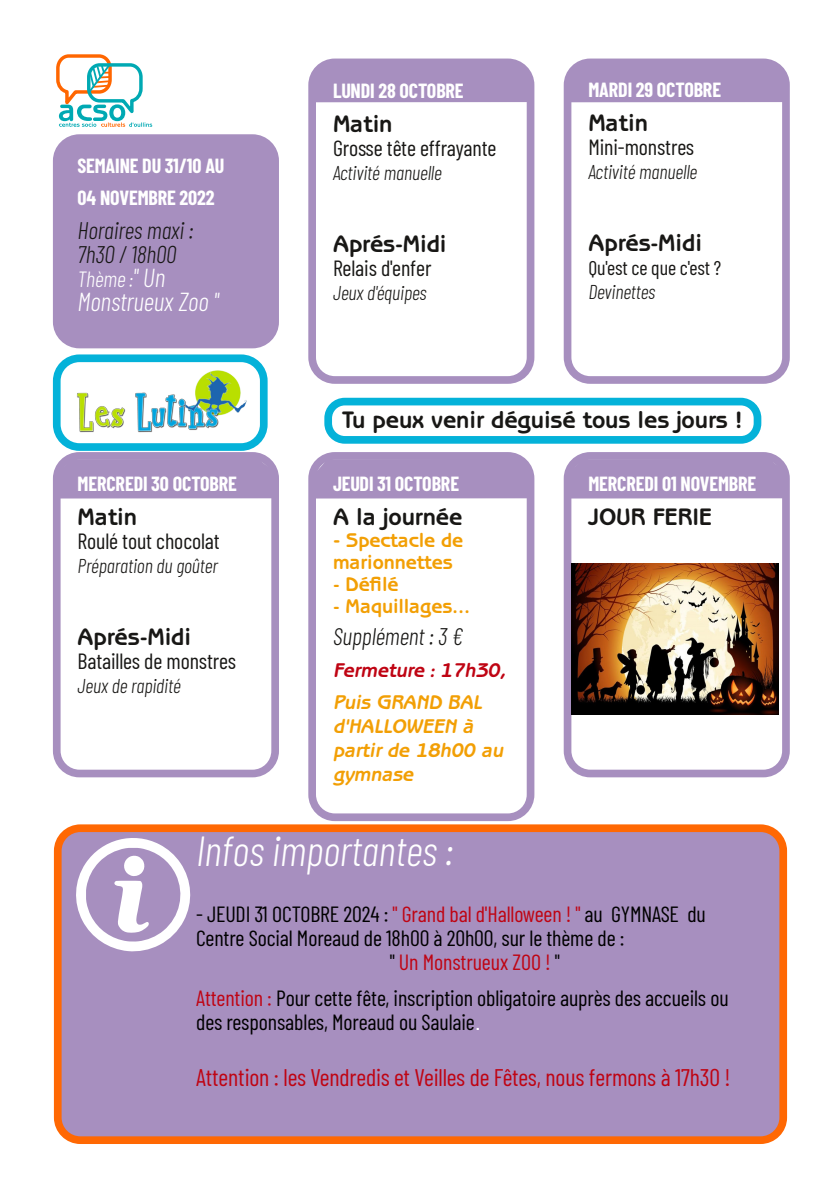
<style>
.page{position:relative;width:840px;height:1191px;background:#fff}
.page>*{position:absolute;margin:0;border:0;box-sizing:border-box;transform-origin:0 0}
.t1{font:italic 300 42px "Barlow Condensed";letter-spacing:-.005em;color:#fff}
.t2{font:italic 300 26px "Barlow Condensed";letter-spacing:-.005em;color:#fff}
.t3{font:700 24px "Benguiat Gothic Std";letter-spacing:-.005em;color:#181715}
.t4{font:24px "Barlow Condensed";letter-spacing:-.005em;color:#bf0413}
.t5{font:italic 300 24px/24px "Barlow Condensed";letter-spacing:-.005em;color:#181715}
.t6{font:22px/24px "Barlow Condensed";letter-spacing:-.005em;color:#000}
.t7{font:22px "Barlow Condensed";letter-spacing:-.005em;color:#181715}
.t8{font:22px "Barlow Condensed";letter-spacing:-.005em;color:#bf0413}
.t9{font:italic 300 22px "Barlow Condensed";letter-spacing:-.005em;color:#fff}
.t10{font:700 20px/32px "Barlow Condensed";letter-spacing:-.005em;color:#fff}
.t11{font:italic 300 20px "Barlow Condensed";letter-spacing:-.005em;color:#181715}
.t12{font:700 20px/22px "Benguiat Gothic Std";letter-spacing:-.005em;color:#f29f05}
.t13{font:italic 700 20px/24px "Benguiat Gothic Std";letter-spacing:-.005em;color:#f29f05}
.t14{font:20px "Barlow Condensed";letter-spacing:-.005em;color:#181715}
.t15{font:italic 700 20px "Benguiat Gothic Std";letter-spacing:-.005em;color:#bf0413}
.s1{font-size:20px}
.s2{font-size:26px}
.s3{font-size:22px}
.s4{color:#bf0413}
.s5{color:#000}
.s6{font-family:"Arial";color:#fff}
</style>
<div class="page">
<div style="left:317px;top:461px;width:208px;height:37px;background:#a78fbf"></div>
<div style="left:572px;top:461px;width:208px;height:37px;background:#a78fbf"></div>
<div style="left:62px;top:461px;width:208px;height:37px;background:#a78fbf"></div>
<div style="left:572px;top:68px;width:208px;height:34px;background:#a78fbf"></div>
<div style="left:317px;top:68px;width:208px;height:34px;background:#a78fbf"></div>
<div style="left:58px;top:828px;width:724px;height:312px;background:#a78fbf;border-radius:23px"></div>
<div style="left:54px;top:824px;width:732px;height:320px;border:8px solid #ff6803;border-radius:23px"></div>
<svg style="left:56px;top:54px;width:96px;height:73px"></svg>
<div style="left:308px;top:59px;width:226px;height:325px;border:8px solid #a78fbf;border-radius:23px"></div>
<div style="left:563px;top:59px;width:226px;height:325px;border:8px solid #a78fbf;border-radius:23px"></div>
<div style="left:53px;top:452px;width:226px;height:325px;border:8px solid #a78fbf;border-radius:23px"></div>
<svg style="left:73px;top:831px;width:120px;height:121px"></svg>
<div style="left:57px;top:138px;width:218px;height:206px;background:#a78fbf;border-radius:23px"></div>
<div style="left:53px;top:134px;width:226px;height:214px;border:8px solid #a78fbf;border-radius:23px"></div>
<div style="left:53px;top:354px;width:214px;height:97px;border:8px solid #04b2d9;border-radius:23px"></div>
<img style="left:77px;top:370px;width:170px;height:63px">
<div style="left:324px;top:398px;width:436px;height:46px;border:8px solid #04b2d9;border-radius:17px"></div>
<div style="left:308px;top:452px;width:226px;height:369px;border:8px solid #a78fbf;border-radius:23px"></div>
<div style="left:563px;top:452px;width:226px;height:325px;border:8px solid #a78fbf;border-radius:23px"></div>
<img style="left:570px;top:563px;width:207px;height:151px">
<p class="t10" style="left:78px;top:149px;width:148px">SEMAINE DU 31/10 AU<br>04 NOVEMBRE 2022</p>
<p class="t5" style="left:78px;top:218px;width:117px">Horaires maxi :<br>7h30 / 18h00</p>
<p class="t9" style="left:78px;top:265px;width:89px">Thème <span class="s1">:</span><span class="s2">" Un</span></p>
<p class="t2" style="left:78px;top:285px;width:143px">Monstrueux Zoo "</p>
<p class="t10" style="left:78px;top:467px;width:161px">MERCREDI 30 OCTOBRE</p>
<p class="t3" style="left:78px;top:508px;width:61px">Matin</p>
<p class="t7" style="left:78px;top:527px;width:144px">Roulé tout chocolat</p>
<p class="t11" style="left:78px;top:553px;width:142px">Préparation du goûter</p>
<p class="t3" style="left:78px;top:628px;width:115px">Aprés-Midi</p>
<p class="t7" style="left:78px;top:647px;width:160px">Batailles de monstres</p>
<p class="t11" style="left:78px;top:673px;width:105px">Jeux de rapidité</p>
<p class="t10" style="left:333px;top:73px;width:132px">LUNDI 28 OCTOBRE</p>
<p class="t3" style="left:333px;top:115px;width:61px">Matin</p>
<p class="t7" style="left:333px;top:133px;width:165px">Grosse tête effrayante</p>
<p class="t11" style="left:333px;top:159px;width:110px">Activité manuelle</p>
<p class="t3" style="left:333px;top:235px;width:115px">Aprés-Midi</p>
<p class="t7" style="left:333px;top:253px;width:100px">Relais d'enfer</p>
<p class="t11" style="left:333px;top:279px;width:95px">Jeux d'équipes</p>
<p class="t10" style="left:588px;top:73px;width:134px">MARDI 29 OCTOBRE</p>
<p class="t3" style="left:588px;top:115px;width:61px">Matin</p>
<p class="t7" style="left:588px;top:133px;width:107px">Mini-monstres</p>
<p class="t11" style="left:588px;top:159px;width:110px">Activité manuelle</p>
<p class="t3" style="left:588px;top:235px;width:115px">Aprés-Midi</p>
<p class="t14" style="left:588px;top:255px;width:134px">Qu'est ce que c'est ?</p>
<p class="t11" style="left:588px;top:279px;width:68px">Devinettes</p>
<p class="t3" style="left:342px;top:411px;width:402px">Tu peux venir déguisé tous les jours !</p>
<p class="t10" style="left:333px;top:467px;width:127px">JEUDI 31 OCTOBRE</p>
<p class="t3" style="left:333px;top:508px;width:131px">A la journée</p>
<p class="t12" style="left:333px;top:532px;width:132px"><span class="s3">-</span> Spectacle de marionnettes</p>
<p class="t12" style="left:333px;top:576px;width:67px">- Défilé</p>
<p class="t12" style="left:333px;top:598px;width:139px">- Maquillages...</p>
<p class="t5" style="left:333px;top:623px;width:132px">Supplément : 3 €</p>
<p class="t15" style="left:333px;top:663px;width:174px">Fermeture : 17h30,</p>
<p class="t13" style="left:333px;top:693px;width:172px">Puis GRAND BAL d'HALLOWEEN à partir de 18h00 au gymnase</p>
<p class="t10" style="left:588px;top:467px;width:169px">MERCREDI 01 NOVEMBRE</p>
<p class="t3" style="left:588px;top:508px;width:125px">JOUR FERIE</p>
<h1 class="t1" style="left:196px;top:824px;width:258px">Infos importantes :</h1>
<p class="t6" style="left:196px;top:901px;width:511px">- JEUDI 31 OCTOBRE 2024 : <span class="s4">" Grand bal d'Halloween ! "</span> au GYMNASE du</p>
<p class="t6" style="left:196px;top:925px;width:429px">Centre Social Moreaud de 18h00 à 20h00, sur le thème de :</p>
<p class="t8" style="left:389px;top:948px;width:172px"><span class="s5">"</span> Un Monstrueux ZOO ! <span class="s5">"</span></p>
<p class="t6" style="left:196px;top:985px;width:533px"><span class="s4">Attention :</span> Pour cette fête, inscription obligatoire auprès des accueils ou des responsables, Moreaud ou Saulaie<span class="s6">.</span></p>
<p class="t4" style="left:196px;top:1062px;width:535px">Attention : les Vendredis et Veilles de Fêtes, nous fermons à 17h30 !</p>
</div>
